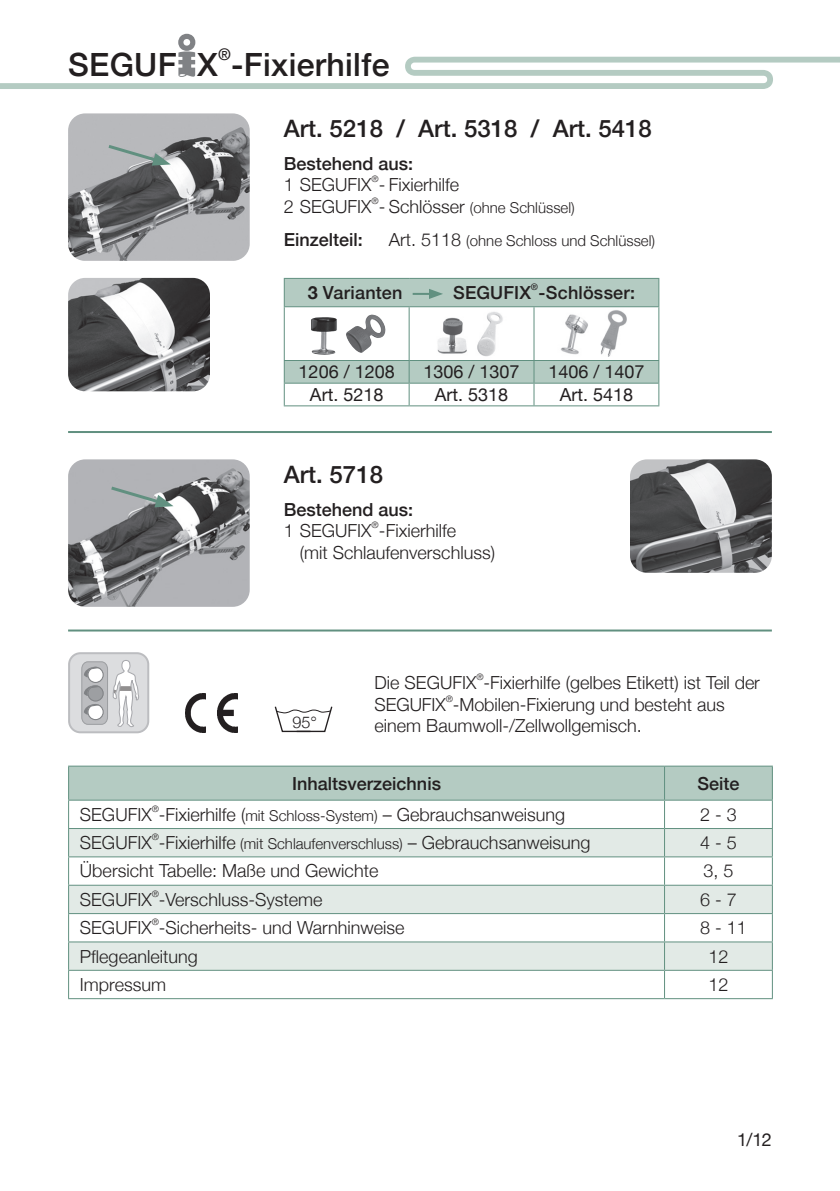
<style>
.page{position:relative;width:840px;height:1191px;background:#fff}
.page>*{position:absolute;margin:0;border:0;box-sizing:border-box;transform-origin:0 0}
.t1{font:500 32px "Helvetica Neue";letter-spacing:.01em;color:#231f20}
.t2{font:500 24px "Helvetica Neue";color:#231f20}
.t3{font:300 18px "Helvetica Neue";color:#231f20}
.t4{font:500 18px "Helvetica Neue";color:#231f20}
.t5{font:18px "Helvetica Neue";color:#231f20}
.t6{font:300 16.2px "Helvetica Neue";color:#231f20}
.t7{font:500 16px "Helvetica Neue";color:#231f20}
.t8{font:300 15px "Helvetica Neue";color:#231f20}
.t9{font:300 9px "Helvetica Neue";color:#231f20}
.t10{font:500 9px "Helvetica Neue";color:#231f20}
.s1{font-family:"Helvetica Segufix";font-weight:400;font-size:56px;color:#808285}
.s2{font-size:18px}
.s3{font-weight:700}
.s4{font-size:15px}
</style>
<div class="page">
<svg style="left:0;top:57px;width:839px;height:32px"></svg>
<hr style="left:68px;top:765px;width:596px;height:1px;background:#619080">
<hr style="left:664px;top:765px;width:108px;height:1px;background:#619080">
<svg style="left:68px;top:766px;width:704px;height:232px"></svg>
<hr style="left:68px;top:998px;width:596px;height:1px;background:#619080">
<hr style="left:664px;top:998px;width:108px;height:1px;background:#619080">
<hr style="left:68px;top:431px;width:703px;height:2px;background:#619080">
<hr style="left:68px;top:629px;width:703px;height:2px;background:#619080">
<svg style="left:283px;top:278px;width:376px;height:128px"></svg>
<img style="left:311px;top:315px;width:74px;height:40px">
<img style="left:431px;top:309px;width:80px;height:50px">
<img style="left:556px;top:308px;width:79px;height:48px">
<img style="left:68px;top:278px;width:142px;height:113px">
<img style="left:68px;top:113px;width:181px;height:148px">
<svg style="left:105px;top:143px;width:66px;height:23px;background:#a4adad"></svg>
<img style="left:630px;top:459px;width:141px;height:114px">
<img style="left:68px;top:459px;width:181px;height:148px">
<svg style="left:108px;top:484px;width:65px;height:23px"></svg>
<svg style="left:274px;top:706px;width:59px;height:26px"></svg>
<img style="left:185px;top:693px;width:53px;height:39px">
<svg style="left:71px;top:655px;width:77px;height:77px;background:#d1d2d4"></svg>
<div style="left:68px;top:652px;width:81px;height:81px;border:2px solid #bcbdc0;border-radius:11px"></div>
<p class="t1" style="left:68px;top:38px;width:323px">SEGUF<span class="s1">⁄</span>X -Fixierhilfe</p>
<p class="t7" style="left:218px;top:41px;width:14px">®</p>
<p class="t2" style="left:283px;top:109px;width:369px">Art. 5218 / Art. 5318 / Art. 5418</p>
<p class="t4" style="left:283px;top:149px;width:131px">Bestehend aus:</p>
<p class="t3" style="left:283px;top:170px;width:177px">1 SEGUFIX - Fixierhilfe</p>
<p class="t9" style="left:371px;top:172px;width:9px">®</p>
<p class="t3" style="left:283px;top:192px;width:89px">2 SEGUFIX</p>
<p class="t9" style="left:371px;top:193px;width:9px">®</p>
<p class="t8" style="left:378px;top:195px;width:197px"><span class="s2">- Schlösser</span> (ohne Schlüssel)</p>
<p class="t4" style="left:283px;top:225px;width:81px">Einzelteil:</p>
<p class="t8" style="left:388px;top:228px;width:268px"><span class="s2">Art. 5118</span> (ohne Schloss und Schlüssel)</p>
<p class="t10" style="left:530px;top:279px;width:9px">®</p>
<p class="t4" style="left:308px;top:278px;width:96px"><span class="s3">3</span> Varianten</p>
<p class="t4" style="left:453px;top:278px;width:184px">SEGUFIX -Schlösser:</p>
<p class="t5" style="left:298px;top:359px;width:98px">1206 / 1208</p>
<p class="t5" style="left:423px;top:359px;width:98px">1306 / 1307</p>
<p class="t5" style="left:548px;top:359px;width:98px">1406 / 1407</p>
<p class="t5" style="left:310px;top:381px;width:75px">Art. 5218</p>
<p class="t5" style="left:434px;top:381px;width:75px">Art. 5318</p>
<p class="t5" style="left:559px;top:381px;width:75px">Art. 5418</p>
<p class="t2" style="left:283px;top:455px;width:101px">Art. 5718</p>
<p class="t4" style="left:283px;top:495px;width:131px">Bestehend aus:</p>
<p class="t3" style="left:283px;top:516px;width:174px">1 SEGUFIX -Fixierhilfe</p>
<p class="t9" style="left:371px;top:518px;width:9px">®</p>
<p class="t3" style="left:299px;top:538px;width:197px">(mit Schlaufenverschluss)</p>
<p class="t6" style="left:292px;top:708px;width:26px">95°</p>
<p class="t9" style="left:476px;top:669px;width:9px">®</p>
<p class="t3" style="left:374px;top:689px;width:351px">SEGUFIX -Mobilen-Fixierung und besteht aus</p>
<p class="t3" style="left:374px;top:668px;width:386px">Die SEGUFIX -Fixierhilfe (gelbes Etikett) ist Teil der</p>
<p class="t9" style="left:445px;top:691px;width:9px">®</p>
<p class="t3" style="left:374px;top:711px;width:269px">einem Baumwoll-/Zellwollgemisch.</p>
<p class="t4" style="left:292px;top:768px;width:150px">Inhaltsverzeichnis</p>
<p class="t4" style="left:697px;top:768px;width:44px">Seite</p>
<p class="t3" style="left:80px;top:800px;width:486px">SEGUFIX -Fixierhilfe (<span class="s4">mit Schloss-System)</span> – Gebrauchsanweisung</p>
<p class="t9" style="left:152px;top:801px;width:9px">®</p>
<p class="t3" style="left:699px;top:800px;width:38px">2 - 3</p>
<p class="t3" style="left:80px;top:828px;width:511px">SEGUFIX -Fixierhilfe <span class="s4">(mit Schlaufenverschluss)</span> – Gebrauchsanweisung</p>
<p class="t9" style="left:152px;top:829px;width:9px">®</p>
<p class="t3" style="left:699px;top:828px;width:38px">4 - 5</p>
<p class="t3" style="left:80px;top:856px;width:300px">Übersicht Tabelle: Maße und Gewichte</p>
<p class="t3" style="left:703px;top:856px;width:32px">3, 5</p>
<p class="t3" style="left:80px;top:885px;width:244px">SEGUFIX -Verschluss-Systeme</p>
<p class="t9" style="left:152px;top:886px;width:9px">®</p>
<p class="t3" style="left:699px;top:885px;width:38px">6 - 7</p>
<p class="t3" style="left:80px;top:913px;width:326px">SEGUFIX -Sicherheits- und Warnhinweise</p>
<p class="t9" style="left:152px;top:914px;width:9px">®</p>
<p class="t3" style="left:699px;top:913px;width:48px">8 - 11</p>
<p class="t3" style="left:80px;top:941px;width:119px">Pflegeanleitung</p>
<p class="t3" style="left:708px;top:941px;width:22px">12</p>
<p class="t3" style="left:80px;top:970px;width:87px">Impressum</p>
<p class="t3" style="left:708px;top:970px;width:22px">12</p>
<p class="t5" style="left:736px;top:1126px;width:36px">1/12</p>
</div>
